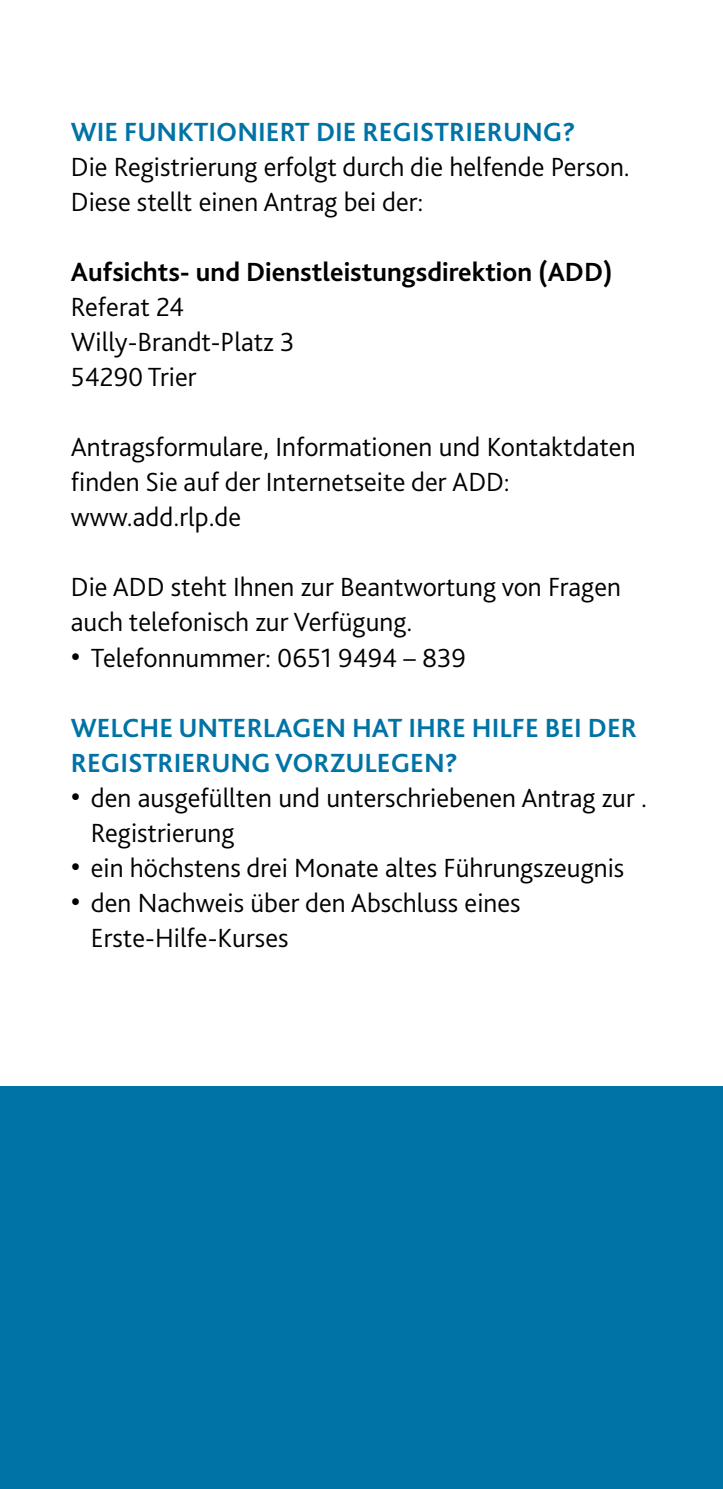
<style>
.page{position:relative;width:723px;height:1489px;background:#fff}
.page>*{position:absolute;margin:0;border:0;box-sizing:border-box;transform-origin:0 0}
.Fließtext{font:300 27.5px/35px "Bliss 2";color:#000}
.Fließtext-2{font:700 27.5px/35px "Bliss 2";color:#000}
.t1{font:700 27.5px/35px "Bliss 2";color:#0073a6}
.s1{font-weight:700;color:#0073a6}
.s2{font-weight:300}
.s3{font-size:32.5px}
</style>
<div class="page">
<div style="left:0;top:1086px;width:723px;height:402px;background:#0073a6"></div>
<p class="Fließtext" style="left:71px;top:115px;width:560px"><span class="s1">WIE FUNKTIONIERT DIE REGISTRIERUNG?<br></span>Die Registrierung erfolgt durch die helfende Person.<br>Diese stellt einen Antrag bei der:</p>
<p class="Fließtext-2" style="left:71px;top:254px;width:543px">Aufsichts- und Dienstleistungsdirektion (ADD)<br><span class="s2">Referat 24<br>Willy-Brandt-Platz 3<br>54290 Trier</span></p>
<p class="Fließtext" style="left:71px;top:429px;width:566px">Antragsformulare, Informationen und Kontaktdaten finden Sie auf der Internetseite der ADD: www.add.rlp.de</p>
<p class="Fließtext" style="left:71px;top:569px;width:551px">Die ADD steht Ihnen zur Beantwortung von Fragen auch telefonisch zur Verfügung.</p>
<p class="Fließtext" style="left:71px;top:640px;width:397px"><span class="s3">•</span> Telefonnummer: 0651 9494 – 839</p>
<h1 class="t1" style="left:71px;top:710px;width:568px">WELCHE UNTERLAGEN HAT IHRE HILFE BEI DER<br>REGISTRIERUNG VORZULEGEN?</h1>
<p class="Fließtext" style="left:91px;top:780px;width:558px;text-indent:-20px"><span class="s3">•</span> den ausgefüllten und unterschriebenen Antrag zur .<br>Registrierung</p>
<p class="Fließtext" style="left:71px;top:850px;width:555px"><span class="s3">•</span> ein höchstens drei Monate altes Führungszeugnis</p>
<p class="Fließtext" style="left:71px;top:885px;width:451px"><span class="s3">•</span> den Nachweis über den Abschluss eines</p>
<p class="Fließtext" style="left:91px;top:920px;width:199px">Erste-Hilfe-Kurses</p>
</div>
